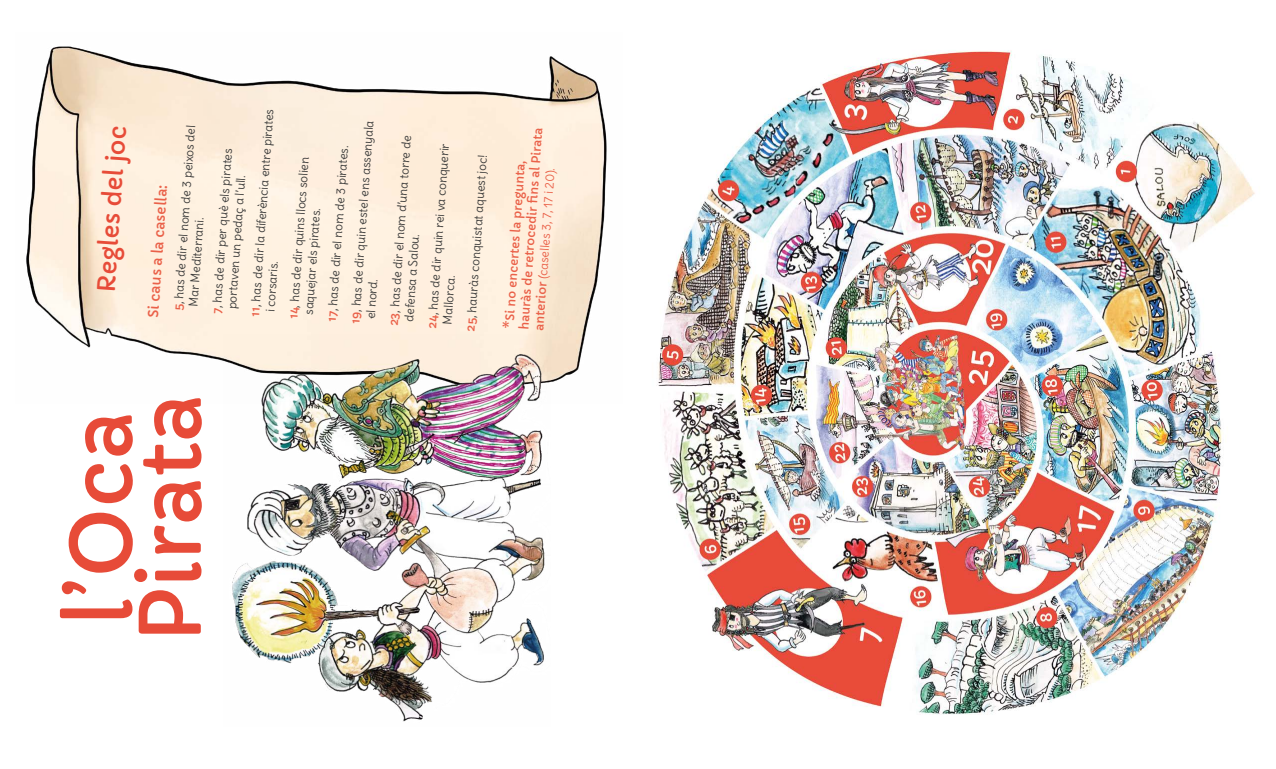
<style>
.page{position:relative;width:1276px;height:769px;background:#fff}
.page>*{position:absolute;margin:0;border:0;box-sizing:border-box;transform-origin:0 0}
.Texts_Pirates{font:83px "Capriola";color:#e74b38}
.t1{font:24px "Capriola";color:#e74b38}
.t2{font:14px "Capriola";color:#ea6149}
.t3{font:12px/15px "Delius";color:#3c3c3b}
.t4{font:12px/15px "Capriola";color:#ea6149}
.s1{font-family:"Capriola";color:#ea6149}
.s2{font-family:"Delius"}
</style>
<div class="page">
<img style="left:26px;top:46px;width:581px;height:336px">
<img style="left:223px;top:334px;width:327px;height:388px">
<img style="left:658px;top:50px;width:597px;height:665px">
<p class="t1" style="left:91px;top:291px;width:169px;rotate:-86deg">Regles del joc</p>
<p class="t3" style="left:171px;top:305px;width:182px;text-indent:-6px;rotate:-86deg"><span class="s1">5</span>, has de dir el nom de 3 peixos del<br>Mar Mediterrani.</p>
<p class="t2" style="left:145px;top:317px;width:134px;rotate:-86deg">Si caus a la casella:</p>
<p class="t3" style="left:248px;top:310px;width:204px;text-indent:-6px;rotate:-86deg"><span class="s1">11</span>, has de dir la diferència entre pirates i corsaris.</p>
<p class="t3" style="left:209px;top:307px;width:162px;text-indent:-6px;rotate:-86deg"><span class="s1">7</span>, has de dir per què els pirates portaven un pedaç a l’ull.</p>
<p class="t3" style="left:348px;top:317px;width:199px;text-indent:-6px;rotate:-86deg"><span class="s1">19</span>, has de dir quin estel ens assenyala el nord.</p>
<p class="t3" style="left:286px;top:313px;width:158px;text-indent:-6px;rotate:-86deg"><span class="s1">14</span>, has de dir quins llocs solien saquejar els pirates.</p>
<p class="t3" style="left:324px;top:321px;width:178px;rotate:-86deg"><span class="s1">17</span>, has de dir el nom de 3 pirates.</p>
<p class="t3" style="left:386px;top:320px;width:187px;text-indent:-6px;rotate:-86deg"><span class="s1">23</span>, has de dir el nom d’una torre de defensa a Salou.</p>
<p class="t3" style="left:425px;top:322px;width:181px;text-indent:-6px;rotate:-86deg"><span class="s1">24</span>, has de dir quin rei va conquerir<br>Mallorca.</p>
<p class="t3" style="left:463px;top:331px;width:178px;rotate:-86deg"><span class="s1">25</span>, hauràs conquistat aquest joc!</p>
<p class="t4" style="left:502px;top:328px;width:203px;rotate:-86deg">*Si no encertes la pregunta, hauràs de retrocedir fi ns al Pirata anterior <span class="s2">(caselles 3, 7, 17 i 20).</span></p>
<p class="Texts_Pirates" style="left:120px;top:642px;width:250px;rotate:-90deg">Pirata</p>
<p class="Texts_Pirates" style="left:51px;top:625px;width:216px;rotate:-90deg">l’Oca</p>
</div>
